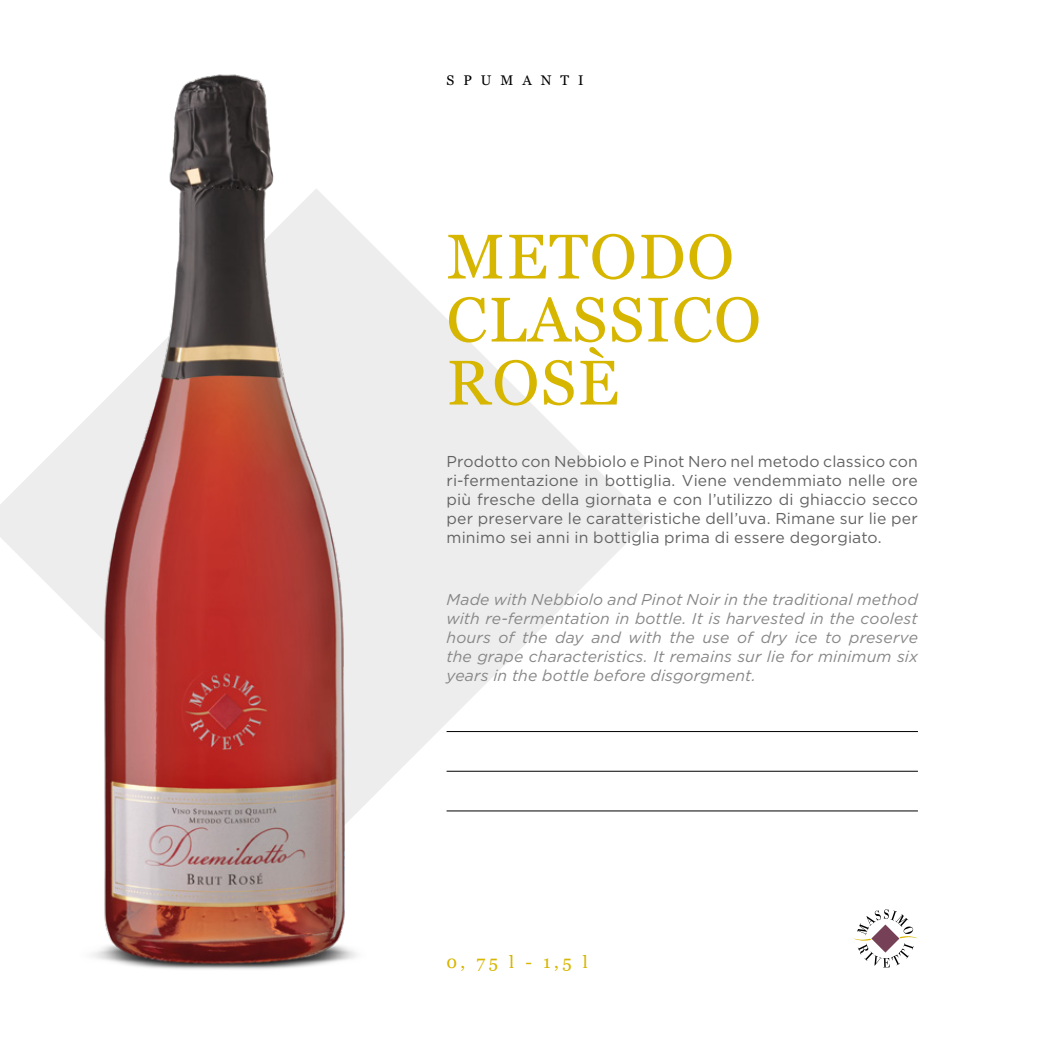
<style>
.page{position:relative;width:1042px;height:1042px;background:#fff}
.page>*{position:absolute;margin:0;border:0;box-sizing:border-box;transform-origin:0 0}
.t1{font:63px/63px "Georgia";letter-spacing:.025em;color:#d7b600}
.t2{font:17.5px "Georgia";color:#d7b600}
.t3{font:15.75px/18.9px "Gotham";letter-spacing:.01em;color:#646363;text-align:justify}
.t4{font:italic 15.75px/18.9px "Gotham";letter-spacing:.01em;color:#878787;text-align:justify}
.t5{font:14px "Georgia";color:#000}
</style>
<div class="page">
<svg style="left:0;top:244px;width:649px;height:568px"></svg>
<img style="left:76px;top:74px;width:295px;height:896px">
<svg style="left:854px;top:909px;width:64px;height:58px"></svg>
<hr style="left:446px;top:810px;width:472px;height:1px;background:#000">
<hr style="left:446px;top:771px;width:472px;height:1px;background:#000">
<hr style="left:446px;top:731px;width:472px;height:1px;background:#000">
<p class="t5" style="left:446px;top:70px;width:139px">S P U M A N T I</p>
<h1 class="t1" style="left:446px;top:223px;width:316px">METODO<br>CLASSICO<br>ROSÈ</h1>
<p class="t3" style="left:446px;top:451px;width:473px">Prodotto con Nebbiolo e Pinot Nero nel metodo classico con ri-fermentazione in bottiglia. Viene vendemmiato nelle ore più fresche della giornata e con l’utilizzo di ghiaccio secco per preservare le caratteristiche dell’uva. Rimane sur lie per minimo sei anni in bottiglia prima di essere degorgiato.</p>
<p class="t4" style="left:446px;top:590px;width:473px">Made with Nebbiolo and Pinot Noir in the traditional method with re-fermentation in bottle. It is harvested in the coolest hours of the day and with the use of dry ice to preserve the grape characteristics. It remains sur lie for minimum six years in the bottle before disgorgment.</p>
<p class="t2" style="left:446px;top:949px;width:143px">0, 75 l - 1,5 l</p>
</div>
